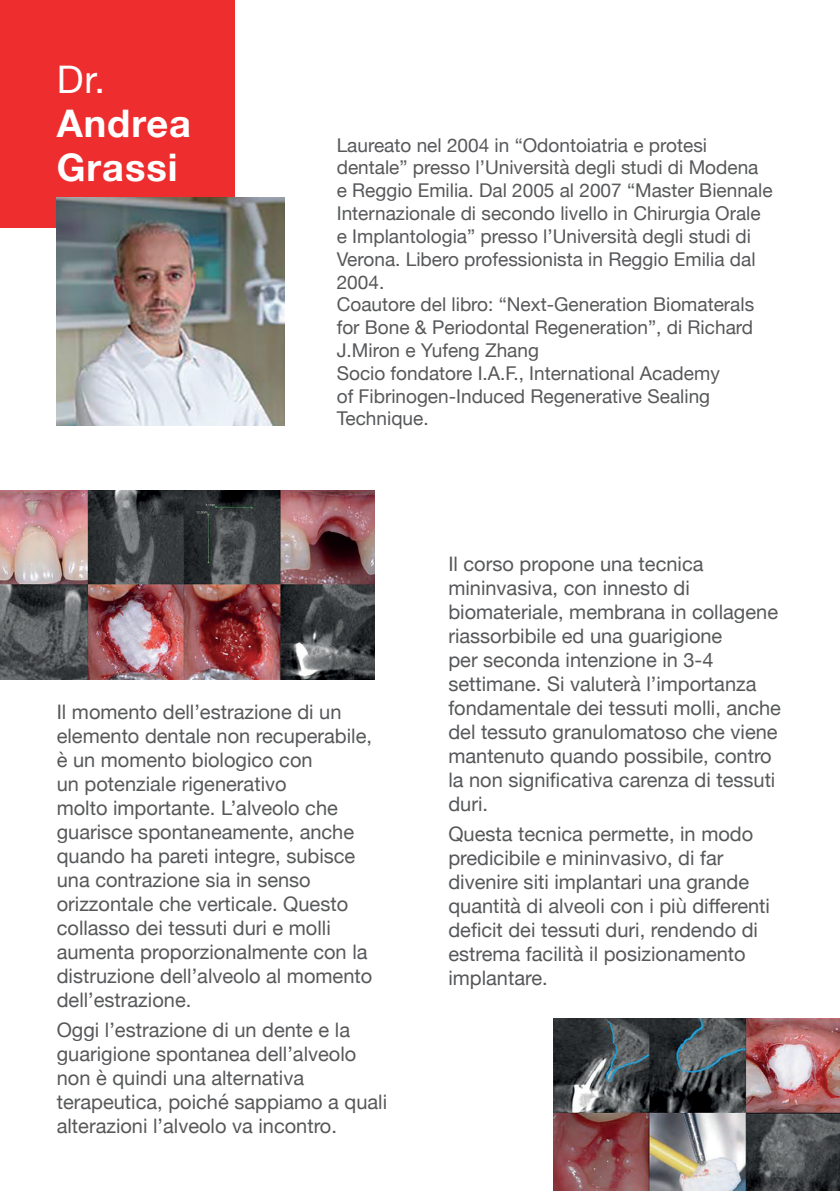
<style>
.page{position:relative;width:840px;height:1191px;background:#fff}
.page>*{position:absolute;margin:0;border:0;box-sizing:border-box;transform-origin:0 0}
.t1{font:700 38px "Helvetica Neue";letter-spacing:.025em;color:#fff}
.t2{font:38px "Helvetica Neue";color:#fff}
.t3{font:20px/24px "Helvetica Neue";color:#57585a}
.t4{font:19px/22.8px "Helvetica Neue";color:#57585a}
</style>
<div class="page">
<div style="left:0;top:0;width:234px;height:227px;background:#ee2d2e"></div>
<img style="left:57px;top:197px;width:227px;height:228px">
<img style="left:553px;top:1018px;width:286px;height:173px">
<img style="left:0;top:490px;width:374px;height:190px">
<p class="t2" style="left:57px;top:52px;width:50px">Dr.</p>
<p class="t1" style="left:57px;top:94px;width:136px">Andrea</p>
<p class="t1" style="left:57px;top:138px;width:122px">Grassi</p>
<p class="t4" style="left:336px;top:135px;width:437px">Laureato nel 2004 in “Odontoiatria e protesi dentale” presso l’Università degli studi di Modena e Reggio Emilia. Dal 2005 al 2007 “Master Biennale Internazionale di secondo livello in Chirurgia Orale e Implantologia” presso l’Università degli studi di Verona. Libero professionista in Reggio Emilia dal 2004.<br>Coautore del libro: “Next-Generation Biomaterals for Bone &amp; Periodontal Regeneration”, di Richard J.Miron e Yufeng Zhang<br>Socio fondatore I.A.F., International Academy<br>of Fibrinogen-Induced Regenerative Sealing Technique.</p>
<p class="t3" style="left:57px;top:701px;width:317px">Il momento dell’estrazione di un elemento dentale non recuperabile, è un momento biologico con<br>un potenziale rigenerativo<br>molto importante. L’alveolo che guarisce spontaneamente, anche quando ha pareti integre, subisce una contrazione sia in senso orizzontale che verticale. Questo collasso dei tessuti duri e molli aumenta proporzionalmente con la distruzione dell’alveolo al momento dell’estrazione.</p>
<p class="t3" style="left:57px;top:1019px;width:332px">Oggi l’estrazione di un dente e la guarigione spontanea dell’alveolo non è quindi una alternativa terapeutica, poiché sappiamo a quali alterazioni l’alveolo va incontro.</p>
<p class="t3" style="left:448px;top:553px;width:334px">Il corso propone una tecnica mininvasiva, con innesto di biomateriale, membrana in collagene riassorbibile ed una guarigione<br>per seconda intenzione in 3-4 settimane. Si valuterà l’importanza fondamentale dei tessuti molli, anche del tessuto granulomatoso che viene mantenuto quando possibile, contro la non significativa carenza di tessuti duri.</p>
<p class="t3" style="left:448px;top:822px;width:323px">Questa tecnica permette, in modo predicibile e mininvasivo, di far divenire siti implantari una grande quantità di alveoli con i più differenti deficit dei tessuti duri, rendendo di estrema facilità il posizionamento implantare.</p>
</div>
